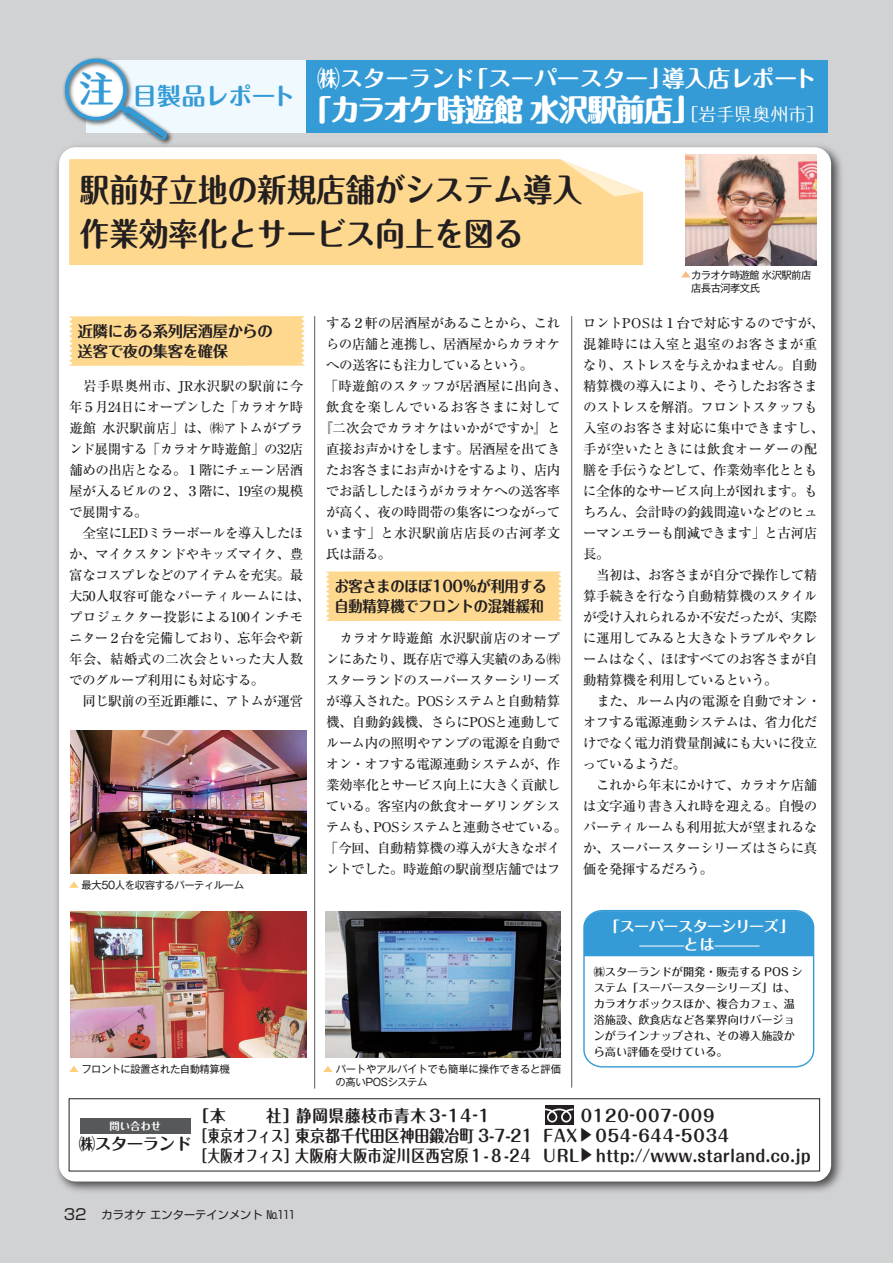
<style>
.page{position:relative;width:893px;height:1263px;background:#d1d2d4}
.page>*{position:absolute;margin:0;border:0;box-sizing:border-box;transform-origin:0 0}
.t1{font:700 35.25px "Maru Fo Pro";color:#359bd6}
.t2{font:700 32.1px/43.3px "Maru Fo Pro";color:#231f20;scale:.92 1}
.t3{font:800 30px "Maru Fo Pro";letter-spacing:-.035em;color:#fff}
.t4{font:700 23.85px "Maru Fo Pro";letter-spacing:-.015em;color:#359bd6}
.t5{font:700 22.8px "Maru Fo Pro";color:#fff}
.t6{font:18px "Maru Fo Pro";color:#fff}
.t7{font:700 16.5px/20px "Maru Fo Pro";letter-spacing:.05em;color:#231f20;scale:.94 1}
.t8{font:700 16.5px/20px "Maru Fo Pro";letter-spacing:.05em;color:#231f20;scale:.93 1}
.t9{font:700 16.5px "Maru Fo Pro";letter-spacing:.05em;color:#231f20;scale:.73 1}
.t10{font:700 16.5px "Maru Fo Pro";color:#231f20;scale:.93 1}
.t11{font:700 16.5px "Maru Fo Pro";letter-spacing:.05em;color:#231f20}
.t12{font:700 15.3px/20px "Maru Fo Pro";letter-spacing:-.025em;color:#231f20;scale:.93 1}
.t13{font:700 15.3px/20px "Maru Fo Pro";letter-spacing:-.025em;color:#231f20}
.t14{font:700 15px "Maru Fo Pro";letter-spacing:-.04em;color:#fff}
.t15{font:15px "Shin Go Pr 6 N";color:#231f20}
.t16{font:500 13.5px/21px "Ryumin Pro";letter-spacing:-.035em;color:#231f20}
.t17{font:500 13.5px "Ryumin Pro";letter-spacing:-.005em;color:#231f20}
.t18{font:500 13.5px "Ryumin Pro";letter-spacing:.025em;color:#231f20}
.t19{font:500 13.5px "Ryumin Pro";color:#231f20}
.t20{font:11.25px "Shin Go Pr 6 N";color:#231f20}
.t21{font:500 11.1px/16px "Maru Fo Pro";color:#231f20}
.t22{font:10.35px/12.6px "Gothic MB101 Pro";letter-spacing:-.04em;color:#231f20}
.t23{font:10.35px/12.6px "Gothic MB101 Pro";letter-spacing:-.01em;color:#231f20}
.t24{font:700 10.35px "Maru Fo Pro";color:#fff}
.s1{font-weight:400;font-size:18px}
</style>
<div class="page">
<img style="left:56px;top:145px;width:786px;height:1047px">
<div style="left:59px;top:147px;width:772px;height:1034px;background:#fff;border-radius:17px"></div>
<div style="left:545px;top:1105px;width:28px;height:20px;background:#231f20"></div>
<svg style="left:545px;top:1108px;width:29px;height:17px"></svg>
<div style="left:69px;top:1098px;width:751px;height:73px;border:1px solid #231f20"></div>
<div style="left:80px;top:1118px;width:111px;height:15px;background:#57585a"></div>
<div style="left:87px;top:60px;width:221px;height:72px;background:#f0f9fd"></div>
<img style="left:61px;top:57px;width:114px;height:91px">
<svg style="left:64px;top:58px;width:104px;height:82px"></svg>
<div style="left:306px;top:60px;width:521px;height:72px;background:#359bd6"></div>
<div style="left:69px;top:159px;width:574px;height:106px;background:#fed88f"></div>
<svg style="left:560px;top:159px;width:83px;height:38px"></svg>
<div style="left:583px;top:910px;width:231px;height:157px;border:1px solid #359bd6;border-radius:18px"></div>
<div style="left:584px;top:911px;width:230px;height:45px;background:#359bd6"></div>
<hr style="left:639px;top:946px;width:45px;height:1px;background:#fff">
<hr style="left:714px;top:946px;width:45px;height:1px;background:#fff">
<hr style="left:314px;top:316px;width:1px;height:772px;background:#57585a">
<hr style="left:571px;top:316px;width:1px;height:771px;background:#57585a">
<img style="left:71px;top:912px;width:235px;height:146px">
<svg style="left:69px;top:1066px;width:10px;height:6px"></svg>
<img style="left:71px;top:730px;width:235px;height:143px">
<svg style="left:69px;top:881px;width:10px;height:7px"></svg>
<img style="left:325px;top:912px;width:235px;height:146px">
<svg style="left:323px;top:1066px;width:10px;height:6px"></svg>
<div style="left:69px;top:316px;width:236px;height:50px;background:#fed88f"></div>
<div style="left:326px;top:571px;width:235px;height:50px;background:#fed88f"></div>
<svg style="left:681px;top:271px;width:9px;height:6px"></svg>
<img style="left:686px;top:155px;width:130px;height:111px">
<h1 class="t1" style="left:79px;top:61px;width:37px">注</h1>
<h3 class="t5" style="left:662px;top:60px;width:156px">導入店レポート</h3>
<h3 class="t5" style="left:317px;top:60px;width:159px">㈱スターランド</h3>
<h3 class="t5" style="left:466px;top:60px;width:207px">「スーパースター」</h3>
<h3 class="t4" style="left:133px;top:77px;width:164px">目製品レポート</h3>
<h3 class="t3" style="left:302px;top:86px;width:400px">「カラオケ時遊館水沢駅前店」<span class="s1">［</span></h3>
<h3 class="t6" style="left:698px;top:100px;width:127px">岩手県奥州市[</h3>
<h2 class="t2" style="left:80px;top:165px;width:548px">駅前好立地の新規店舗がシステム導入作業効率化とサービス向上を図る</h2>
<p class="t22" style="left:691px;top:267px;width:122px">カラオケ時遊館水沢駅前店店長古河孝文氏</p>
<p class="t13" style="left:78px;top:319px;width:197px">近隣にある系列居酒屋からの送客で夜の集客を確保</p>
<p class="t16" style="left:69px;top:374px;width:243px">　岩手県奥州市、JR水沢駅の駅前に今年５月24日にオープンした「カラオケ時遊館水沢駅前店」は、㈱アトムがブランド展開する「カラオケ時遊館」の32店舗めの出店となる。１階にチェーン居酒屋が入るビルの２、３階に、19室の規模で展開する。<br>　全室にLEDミラーボールを導入したほか、マイクスタンドやキッズマイク、豊富なコスプレなどのアイテムを充実。最大50人収容可能なパーティルームには、プロジェクター投影による100インチモニター２台を完備しており、忘年会や新年会、結婚式の二次会といった大人数でのグループ利用にも対応する。<br>　同じ駅前の至近距離に、アトムが運営</p>
<p class="t22" style="left:82px;top:877px;width:164px">最大50人を収容するパーティルーム</p>
<p class="t22" style="left:82px;top:1061px;width:150px">フロントに設置された自動精算機</p>
<p class="t16" style="left:326px;top:312px;width:236px">する２軒の居酒屋があることから、これ</p>
<p class="t16" style="left:326px;top:333px;width:236px">らの店舗と連携し、居酒屋からカラオケ</p>
<p class="t16" style="left:326px;top:354px;width:209px">への送客にも注力しているという。</p>
<p class="t19" style="left:325px;top:375px;width:244px">「時遊館のスタッフが居酒屋に出向き、</p>
<p class="t18" style="left:326px;top:396px;width:236px">飲食を楽しんでいるお客さまに対して</p>
<p class="t17" style="left:319px;top:417px;width:243px">『二次会でカラオケはいかがですか』と</p>
<p class="t16" style="left:326px;top:438px;width:236px">直接お声かけをします。居酒屋を出てき</p>
<p class="t16" style="left:326px;top:459px;width:236px">たお客さまにお声かけをするより、店内</p>
<p class="t16" style="left:326px;top:480px;width:236px">でお話ししたほうがカラオケへの送客率</p>
<p class="t16" style="left:326px;top:501px;width:236px">が高く、夜の時間帯の集客につながって</p>
<p class="t18" style="left:326px;top:522px;width:236px">います」と水沢駅前店店長の古河孝文</p>
<p class="t16" style="left:326px;top:543px;width:67px">氏は語る。</p>
<p class="t12" style="left:335px;top:574px;width:230px">お客さまのほぼ100％が利用する自動精算機でフロントの混雑緩和</p>
<p class="t17" style="left:326px;top:627px;width:236px">　カラオケ時遊館水沢駅前店のオープ</p>
<p class="t16" style="left:326px;top:648px;width:236px">ンにあたり、既存店で導入実績のある㈱</p>
<p class="t16" style="left:326px;top:669px;width:236px">スターランドのスーパースターシリーズ</p>
<p class="t16" style="left:326px;top:690px;width:236px">が導入された。POSシステムと自動精算</p>
<p class="t16" style="left:326px;top:711px;width:236px">機、自動釣銭機、さらにPOSと連動して</p>
<p class="t16" style="left:326px;top:732px;width:236px">ルーム内の照明やアンプの電源を自動で</p>
<p class="t16" style="left:326px;top:753px;width:236px">オン・オフする電源連動システムが、作</p>
<p class="t16" style="left:326px;top:774px;width:236px">業効率化とサービス向上に大きく貢献し</p>
<p class="t16" style="left:326px;top:795px;width:236px">ている。客室内の飲食オーダリングシス</p>
<p class="t16" style="left:373px;top:816px;width:195px">POSシステムと連動させている。</p>
<p class="t16" style="left:325px;top:816px;width:237px">テムも、<br>「今回、自動精算機の導入が大きなポイントでした。時遊館の駅前型店舗ではフ</p>
<p class="t23" style="left:336px;top:1061px;width:227px">パートやアルバイトでも簡単に操作できると評価の高いPOSシステム</p>
<p class="t16" style="left:583px;top:312px;width:243px">ロントPOSは１台で対応するのですが、混雑時には入室と退室のお客さまが重なり、ストレスを与えかねません。自動精算機の導入により、そうしたお客さまのストレスを解消。フロントスタッフも入室のお客さま対応に集中できますし、手が空いたときには飲食オーダーの配膳を手伝うなどして、作業効率化とともに全体的なサービス向上が図れます。もちろん、会計時の釣銭間違いなどのヒューマンエラーも削減できます」と古河店長。<br>　当初は、お客さまが自分で操作して精算手続きを行なう自動精算機のスタイルが受け入れられるか不安だったが、実際に運用してみると大きなトラブルやクレームはなく、ほぼすべてのお客さまが自動精算機を利用しているという。<br>　また、ルーム内の電源を自動でオン・オフする電源連動システムは、省力化だけでなく電力消費量削減にも大いに役立っているようだ。<br>　これから年末にかけて、カラオケ店舗は文字通り書き入れ時を迎える。自慢のパーティルームも利用拡大が望まれるなか、スーパースターシリーズはさらに真価を発揮するだろう。</p>
<p class="t14" style="left:605px;top:914px;width:191px">「スーパースターシリーズ「</p>
<p class="t21" style="left:594px;top:962px;width:210px">㈱スターランドが開発・販売する POS システム「スーパースターシリーズ」は、カラオケボックスほか、複合カフェ、温浴施設、飲食店など各業界向けバージョンがラインナップされ、その導入施設から高い評価を受けている。</p>
<p class="t24" style="left:109px;top:1117px;width:53px">問い合わせ</p>
<p class="t11" style="left:79px;top:1131px;width:114px">㈱スターランド</p>
<p class="t7" style="left:193px;top:1103px;width:362px">［本　　社］静岡県藤枝市青木3-14-1<br>［東京オフィス］東京都千代田区神田鍛冶町 3-7-21</p>
<p class="t9" style="left:195px;top:1142px;width:461px">［大阪オフィス］大阪府大阪市淀川区西宮原１-８-24</p>
<p class="t8" style="left:581px;top:1104px;width:145px">0120-007-009</p>
<p class="t8" style="left:598px;top:1127px;width:40px;rotate:90deg">▲ ▲</p>
<p class="t8" style="left:543px;top:1123px;width:202px">FAX 054-644-5034<br>URL</p>
<p class="t10" style="left:596px;top:1142px;width:233px">http://www.starland.co.jp</p>
<p class="t15" style="left:64px;top:1201px;width:39px">32　</p>
<p class="t20" style="left:102px;top:1206px;width:195px">カラオケエンターテインメント №111</p>
</div>
